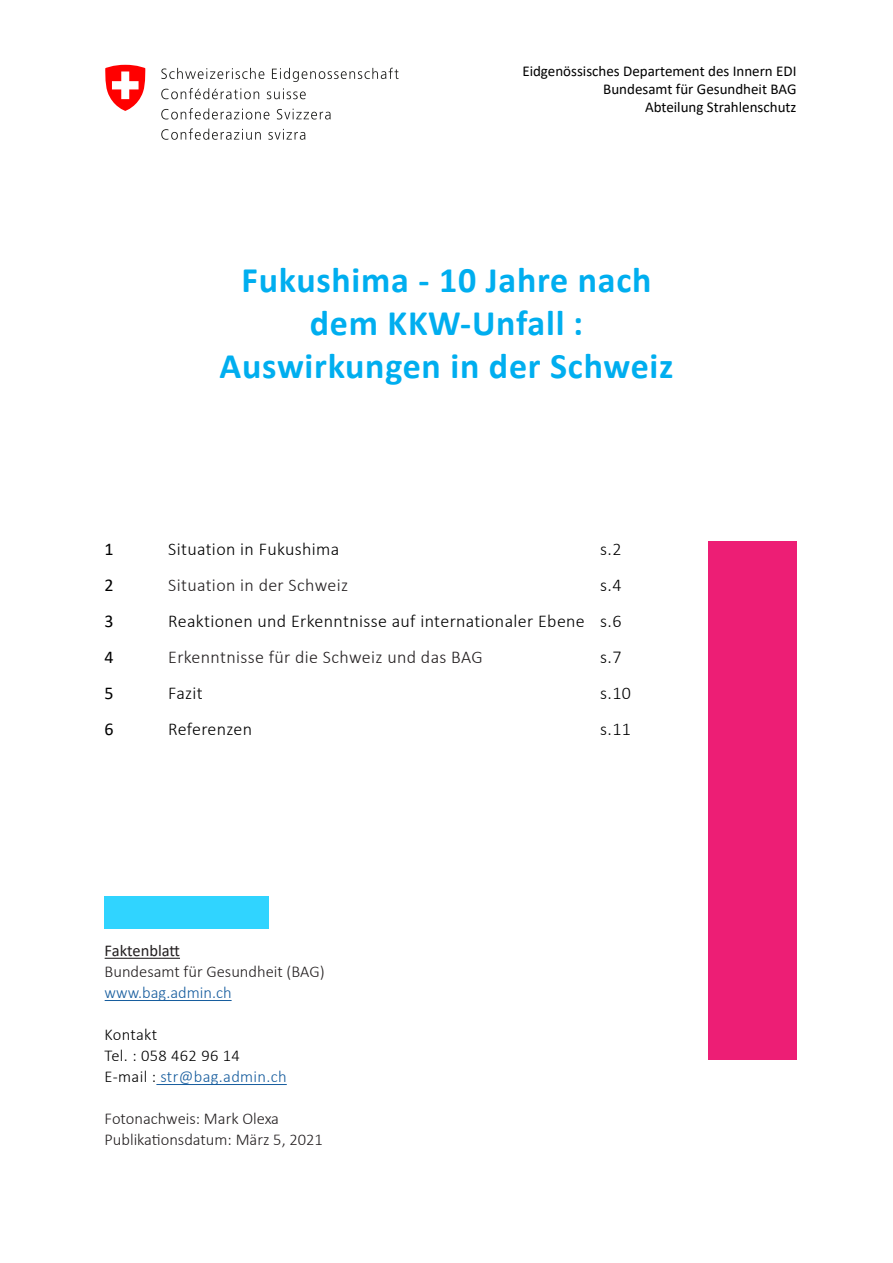
<style>
.page{position:relative;width:893px;height:1263px;background:#fff}
.page>*{position:absolute;margin:0;border:0;box-sizing:border-box;transform-origin:0 0}
.Sub_Heading{font:700 36px/43.2px "Calibri";letter-spacing:.02em;color:#00aeef;text-align:center}
.t1{font:300 18px "Calibri";letter-spacing:.02em;color:#000}
.t2{font:300 18px "Calibri";letter-spacing:.02em;color:#231f20}
.t3{font:18px "Calibri";color:#000}
.Titre_3{font:300 16.5px "Calibri";color:#231f20}
.Titre_3-2{font:300 16.5px "Calibri";letter-spacing:.02em;color:#175d9e}
.Paragraph-White{font:300 16.5px "Calibri";letter-spacing:.02em;color:#000}
.Titre_3-3{font:300 16.5px "Calibri";color:#175d9e}
.Titre_3-4{font:16.5px "Calibri";color:#231f20}
.t4{font:15px/18px "Calibri";color:#000;text-align:right}
.s1{color:#000}
</style>
<div class="page">
<div style="left:708px;top:541px;width:88px;height:519px;background:#ed1e75"></div>
<div style="left:105px;top:896px;width:164px;height:33px;background:#30d4ff"></div>
<svg style="left:161px;top:68px;width:103px;height:11px"></svg>
<svg style="left:272px;top:68px;width:127px;height:14px"></svg>
<svg style="left:161px;top:88px;width:98px;height:11px"></svg>
<svg style="left:267px;top:88px;width:39px;height:11px"></svg>
<svg style="left:161px;top:108px;width:108px;height:12px"></svg>
<svg style="left:277px;top:109px;width:54px;height:11px"></svg>
<svg style="left:161px;top:128px;width:100px;height:12px"></svg>
<svg style="left:268px;top:129px;width:37px;height:11px"></svg>
<svg style="left:105px;top:65px;width:41px;height:46px"></svg>
<hr style="left:105px;top:958px;width:75px;height:1px;background:#231f20">
<hr style="left:105px;top:1000px;width:127px;height:1px;background:#175d9e">
<hr style="left:156px;top:1084px;width:131px;height:1px;background:#175d9e">
<p class="t4" style="left:522px;top:62px;width:276px">Eidgenössisches Departement des Innern EDI<br>Bundesamt für Gesundheit BAG<br>Abteilung Strahlenschutz</p>
<p class="Sub_Heading" style="left:220px;top:258px;width:455px">Fukushima - 10 Jahre nach dem KKW-Unfall :<br>Auswirkungen in der Schweiz</p>
<p class="t3" style="left:105px;top:536px;width:11px">1</p>
<p class="t3" style="left:105px;top:572px;width:11px">2</p>
<p class="t3" style="left:105px;top:608px;width:11px">3</p>
<p class="t3" style="left:105px;top:644px;width:11px">4</p>
<p class="t3" style="left:105px;top:680px;width:11px">5</p>
<p class="t3" style="left:105px;top:716px;width:11px">6</p>
<p class="t1" style="left:168px;top:537px;width:173px">Situation in Fukushima</p>
<p class="t1" style="left:600px;top:537px;width:23px">s.2</p>
<p class="t2" style="left:168px;top:573px;width:182px">Situation in der Schweiz</p>
<p class="t1" style="left:600px;top:573px;width:23px">s.4</p>
<p class="t1" style="left:168px;top:609px;width:455px">Reaktionen und Erkenntnisse auf internationaler Ebene s.6</p>
<p class="t2" style="left:168px;top:645px;width:316px">Erkenntnisse für die Schweiz und das BAG</p>
<p class="t1" style="left:600px;top:645px;width:23px">s.7</p>
<p class="t1" style="left:168px;top:681px;width:36px">Fazit</p>
<p class="t1" style="left:600px;top:681px;width:32px">s.10</p>
<p class="t1" style="left:168px;top:717px;width:86px">Referenzen</p>
<p class="t1" style="left:600px;top:717px;width:32px">s.11</p>
<p class="Titre_3-4" style="left:105px;top:939px;width:77px">Faktenblatt</p>
<p class="Titre_3" style="left:105px;top:962px;width:222px">Bundesamt für Gesundheit (BAG)</p>
<p class="Titre_3-3" style="left:105px;top:983px;width:129px">www.bag.admin.ch</p>
<p class="Paragraph-White" style="left:105px;top:1025px;width:54px">Kontakt</p>
<p class="Paragraph-White" style="left:105px;top:1046px;width:137px">Tel. : 058 462 96 14</p>
<p class="Titre_3-2" style="left:105px;top:1067px;width:184px"><span class="s1">E-mail :</span> str@bag.admin.ch</p>
<p class="Titre_3" style="left:105px;top:1109px;width:176px">Fotonachweis: Mark Olexa</p>
<p class="Titre_3" style="left:105px;top:1130px;width:220px">Publikationsdatum: März 5, 2021</p>
</div>
